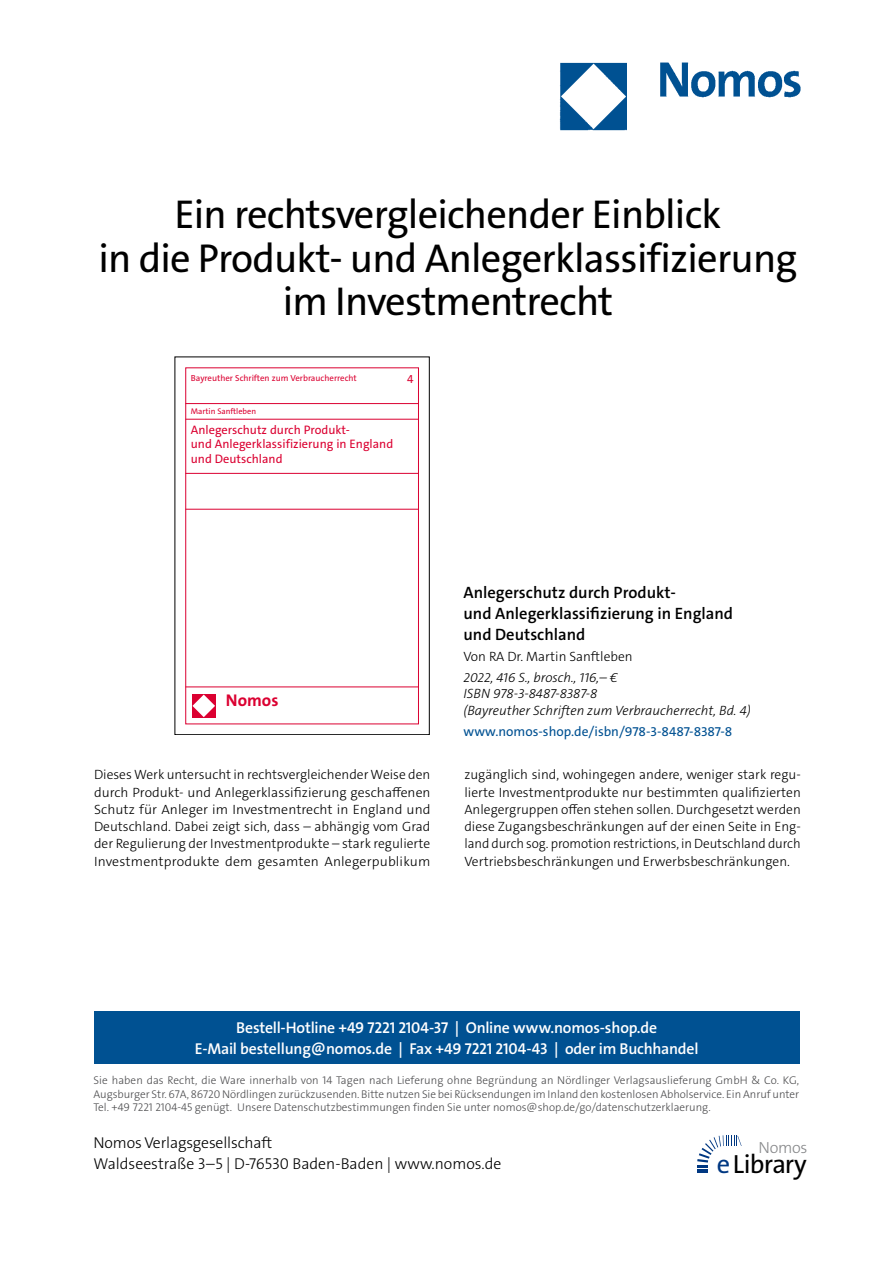
<style>
.page{position:relative;width:893px;height:1263px;background:#fff}
.page>*{position:absolute;margin:0;border:0;box-sizing:border-box;transform-origin:0 0}
._000_Headline{font:40.5px/43.5px "The Sans Os F";letter-spacing:-.02em;color:#000;text-align:center}
.t1{font:26.4px "The Sans Os F";letter-spacing:-.03em;color:#000}
.t2{font:700 17.1px "The Sans C5";color:#db0031}
._001_Buchtitel{font:600 16.5px/21px "The Sans C5";color:#000}
.t3{font:300 16.2px "The Sans Os F";letter-spacing:-.02em;color:#87888a}
.t4{font:600 15.75px/21px "The Sans Os F";letter-spacing:-.01em;color:#fff;text-align:center}
.t5{font:300 15.75px/21px "The Sans Os F";color:#000}
._005_Fließtext{font:300 13.5px/17.2px "The Sans C5";color:#000;text-align:justify}
._004_Bibilo{font:italic 300 13.5px/16.5px "The Sans C5";color:#000}
.www_link{font:13.5px "The Sans C5";color:#005192}
._003_Autor{font:300 13.5px "The Sans C5";color:#000}
.t6{font:12.3px/14.9px "The Sans C5";color:#db0031}
.t7{font:11.7px "The Sans C5";color:#db0031}
.t8{font:300 11.25px/13.5px "The Sans Os F";color:#4b4b4d;text-align:justify}
.t9{font:8.85px "The Sans C5";color:#db0031}
.t10{font:8.25px "The Sans C5";color:#db0031}
.s1{color:#003882}
</style>
<div class="page">
<img style="left:559px;top:62px;width:242px;height:69px">
<div style="left:94px;top:1011px;width:705px;height:52px;background:#005192"></div>
<svg style="left:697px;top:1135px;width:45px;height:38px"></svg>
<div style="left:175px;top:357px;width:255px;height:378px;border:1px solid #000"></div>
<div style="left:185px;top:367px;width:234px;height:357px;border:1px solid #db0031"></div>
<hr style="left:185px;top:473px;width:234px;height:1px;background:#db0031">
<hr style="left:185px;top:509px;width:234px;height:1px;background:#db0031">
<hr style="left:185px;top:687px;width:234px;height:1px;background:#db0031">
<svg style="left:192px;top:694px;width:23px;height:23px"></svg>
<hr style="left:185px;top:419px;width:234px;height:1px;background:#db0031">
<hr style="left:185px;top:403px;width:234px;height:1px;background:#db0031">
<p class="_000_Headline" style="left:98px;top:193px;width:700px">Ein rechtsvergleichender Einblick<br>in die Produkt- und Anlegerklassifizierung im Investmentrecht</p>
<p class="t9" style="left:191px;top:372px;width:167px">Bayreuther Schriften zum Verbraucherrecht</p>
<p class="t7" style="left:407px;top:371px;width:8px">4</p>
<p class="t10" style="left:191px;top:406px;width:67px">Martin Sanftleben</p>
<p class="t6" style="left:191px;top:422px;width:204px">Anlegerschutz durch Produkt-<br>und Anlegerklassifizierung in England und Deutschland</p>
<p class="t2" style="left:226px;top:689px;width:54px">Nomos</p>
<p class="_001_Buchtitel" style="left:463px;top:582px;width:271px">Anlegerschutz durch Produkt-<br>und Anlegerklassifizierung in England und Deutschland</p>
<p class="_003_Autor" style="left:463px;top:648px;width:171px">Von RA Dr. Martin Sanftleben</p>
<p class="_004_Bibilo" style="left:463px;top:669px;width:289px">2022, 416 S., brosch., 116,– €<br>ISBN 978-3-8487-8387-8<br>(Bayreuther Schriften zum Verbraucherrecht, Bd. 4)</p>
<p class="www_link" style="left:463px;top:722px;width:270px">www.nomos-shop.de/isbn/978-3-8487-8387-8</p>
<p class="_005_Fließtext" style="left:94px;top:766px;width:338px">Dieses Werk untersucht in rechtsvergleichender Weise den durch Produkt- und Anlegerklassifizierung geschaffenen Schutz für Anleger im Investmentrecht in England und Deutschland. Dabei zeigt sich, dass – abhängig vom Grad der Regulierung der Investmentprodukte – stark regulierte Investmentprodukte dem gesamten Anlegerpublikum</p>
<p class="_005_Fließtext" style="left:464px;top:766px;width:338px">zugänglich sind, wohingegen andere, weniger stark regu&shy;lierte Investmentprodukte nur bestimmten qualifizierten Anlegergruppen offen stehen sollen. Durchgesetzt werden diese Zugangsbeschränkungen auf der einen Seite in Eng&shy;land durch sog. promotion restrictions, in Deutschland durch Vertriebsbeschränkungen und Erwerbsbeschränkungen.</p>
<p class="t4" style="left:195px;top:1017px;width:505px">Bestell-Hotline +49 7221 2104-37 | Online www.nomos-shop.de<br>E-Mail bestellung@nomos.de | Fax +49 7221 2104-43 | oder im Buchhandel</p>
<p class="t8" style="left:94px;top:1074px;width:707px">Sie haben das Recht, die Ware innerhalb von 14 Tagen nach Lieferung ohne Begründung an Nördlinger Verlagsauslieferung GmbH &amp; Co. KG, Augsburger Str. 67A, 86720 Nördlingen zurückzusenden. Bitte nutzen Sie bei Rücksendungen im Inland den kostenlosen Abholservice. Ein Anruf unter Tel. +49 7221 2104-45 genügt. Unsere Datenschutzbestimmungen finden Sie unter nomos@shop.de/go/datenschutzerklaerung.</p>
<p class="t5" style="left:94px;top:1133px;width:409px">Nomos Verlagsgesellschaft<br>Waldseestraße 3–5 | D-76530 Baden-Baden | www.nomos.de</p>
<p class="t3" style="left:758px;top:1137px;width:51px">Nomos</p>
<h2 class="t1" style="left:717px;top:1147px;width:91px"><span class="s1">e</span>Library</h2>
</div>
